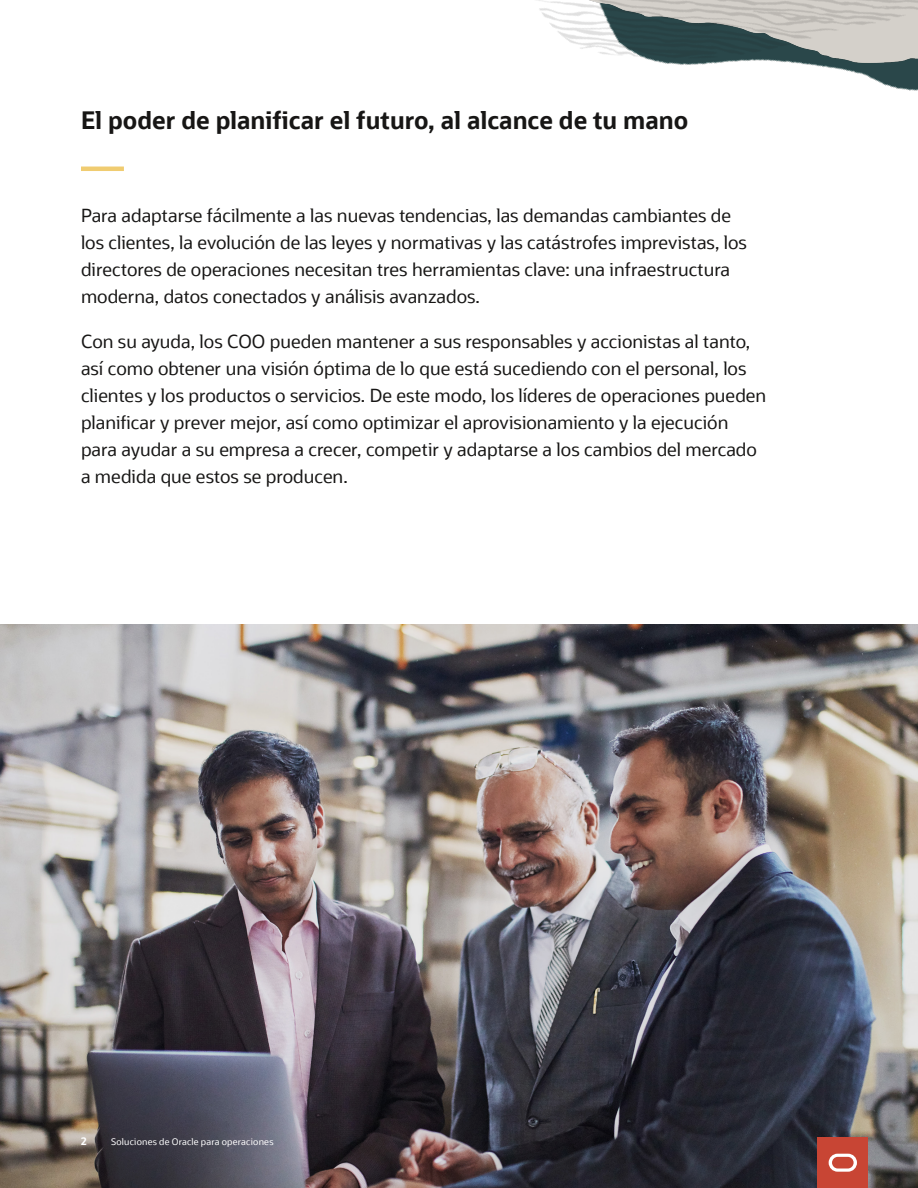
<style>
.page{position:relative;width:918px;height:1188px;background:#fff}
.page>*{position:absolute;margin:0;border:0;box-sizing:border-box;transform-origin:0 0}
.A__Subhead_chapters{font:700 24px "Oracle Sans";color:#171615}
.A__Body_Text{font:18px/27px "Oracle Sans";color:#171615}
.t1{font:700 10.5px "Oracle Sans";color:#fff}
.t2{font:9px "Oracle Sans";letter-spacing:.025em;color:#fff}
</style>
<div class="page">
<img style="left:0;top:624px;width:918px;height:564px">
<img style="left:538px;top:0;width:380px;height:91px">
<hr style="left:81px;top:167px;width:43px;height:4px;background:#f0cc71">
<div style="left:818px;top:1137px;width:50px;height:51px;background:#c84534"></div>
<svg style="left:829px;top:1154px;width:28px;height:18px"></svg>
<p class="A__Subhead_chapters" style="left:81px;top:105px;width:609px">El poder de planificar el futuro, al alcance de tu mano</p>
<p class="A__Body_Text" style="left:81px;top:202px;width:667px">Para adaptarse fácilmente a las nuevas tendencias, las demandas cambiantes de los clientes, la evolución de las leyes y normativas y las catástrofes imprevistas, los directores de operaciones necesitan tres herramientas clave: una infraestructura moderna, datos conectados y análisis avanzados.</p>
<p class="A__Body_Text" style="left:81px;top:328px;width:687px">Con su ayuda, los COO pueden mantener a sus responsables y accionistas al tanto, así como obtener una visión óptima de lo que está sucediendo con el personal, los clientes y los productos o servicios. De este modo, los líderes de operaciones pueden planificar y prever mejor, así como optimizar el aprovisionamiento y la ejecución para ayudar a su empresa a crecer, competir y adaptarse a los cambios del mercado a medida que estos se producen.</p>
<p class="t1" style="left:81px;top:1135px;width:7px">2</p>
<p class="t2" style="left:111px;top:1137px;width:164px">Soluciones de Oracle para operaciones</p>
</div>
